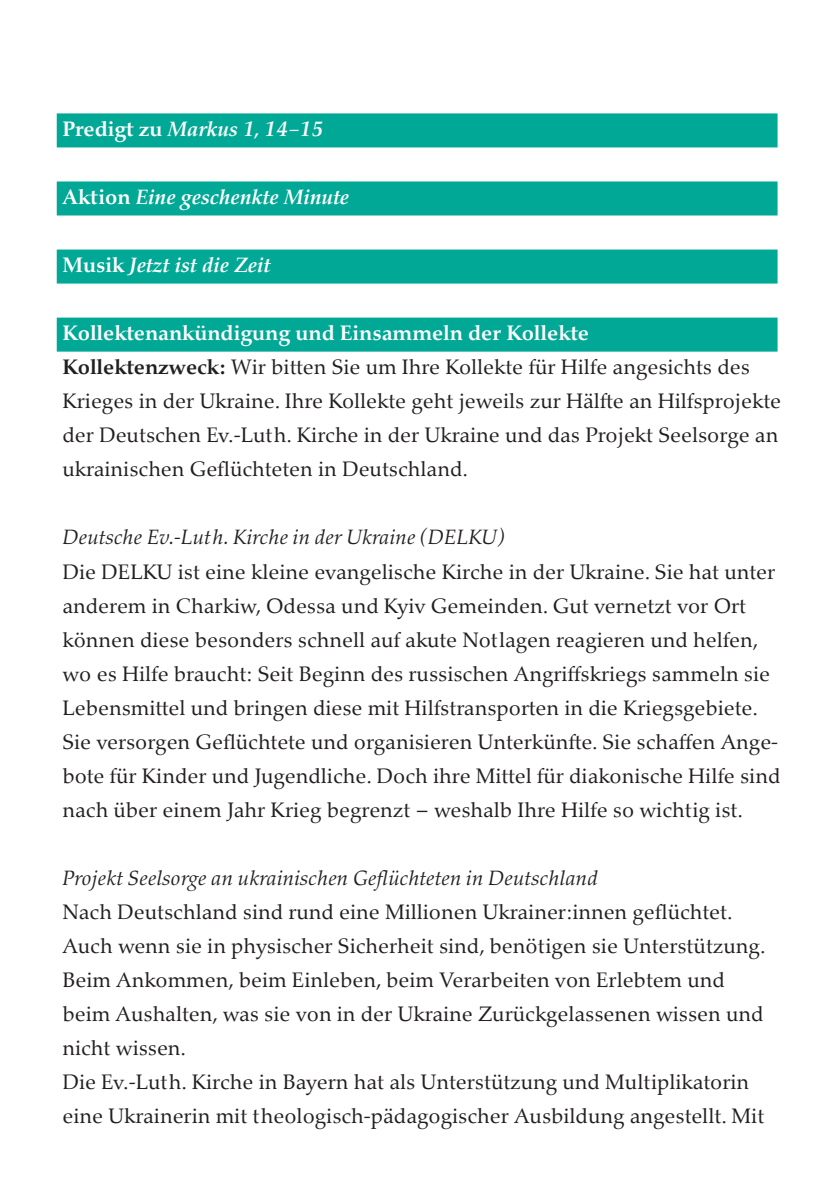
<style>
.page{position:relative;width:840px;height:1191px;background:#fff}
.page>*{position:absolute;margin:0;border:0;box-sizing:border-box;transform-origin:0 0}
.t1{font:21px/34px "Palatino Nova";color:#231f20}
.t2{font:italic 21px "Palatino Nova";color:#231f20}
.t3{font:italic 700 21px "Palatino Nova";color:#fff}
.s1{font-style:normal}
.s2{font-weight:700;color:#fff}
.s3{font-weight:700}
</style>
<div class="page">
<div style="left:57px;top:113px;width:720px;height:34px;background:#00a895"></div>
<div style="left:57px;top:181px;width:720px;height:34px;background:#00a895"></div>
<div style="left:57px;top:249px;width:720px;height:34px;background:#00a895"></div>
<div style="left:57px;top:317px;width:720px;height:34px;background:#00a895"></div>
<p class="t3" style="left:62px;top:116px;width:262px"><span class="s1">Predigt zu</span> Markus 1, 14–15</p>
<p class="t3" style="left:62px;top:185px;width:289px"><span class="s1">Aktion</span> Eine geschenkte Minute</p>
<p class="t3" style="left:62px;top:253px;width:210px"><span class="s1">Musik</span> Jetzt ist die Zeit</p>
<p class="t1" style="left:62px;top:317px;width:719px"><span class="s2">Kollektenankündigung und Einsammeln der Kollekte<br></span><span class="s3">Kollektenzweck:</span> Wir bitten Sie um Ihre Kollekte für Hilfe angesichts des Krieges in der Ukraine. Ihre Kollekte geht jeweils zur Hälfte an Hilfsprojekte der Deutschen Ev.-Luth. Kirche in der Ukraine und das Projekt Seelsorge an ukrainischen Geflüchteten in Deutschland.</p>
<p class="t2" style="left:62px;top:525px;width:443px">Deutsche Ev.-Luth. Kirche in der Ukraine (DELKU)</p>
<p class="t1" style="left:62px;top:555px;width:719px">Die DELKU ist eine kleine evangelische Kirche in der Ukraine. Sie hat unter anderem in Charkiw, Odessa und Kyiv Gemeinden. Gut vernetzt vor Ort können diese besonders schnell auf akute Notlagen reagieren und helfen, wo es Hilfe braucht: Seit Beginn des russischen Angriffskriegs sammeln sie Lebensmittel und bringen diese mit Hilfstransporten in die Kriegsgebiete.<br>Sie versorgen Geflüchtete und organisieren Unterkünfte. Sie schaffen Ange&shy;bote für Kinder und Jugendliche. Doch ihre Mittel für diakonische Hilfe sind nach über einem Jahr Krieg begrenzt – weshalb Ihre Hilfe so wichtig ist.</p>
<p class="t2" style="left:62px;top:865px;width:537px">Projekt Seelsorge an ukrainischen Geflüchteten in Deutschland</p>
<p class="t1" style="left:62px;top:895px;width:704px">Nach Deutschland sind rund eine Millionen Ukrainer:innen geflüchtet.<br>Auch wenn sie in physischer Sicherheit sind, benötigen sie Unterstützung.<br>Beim Ankommen, beim Einleben, beim Verarbeiten von Erlebtem und beim Aushalten, was sie von in der Ukraine Zurückgelassenen wissen und nicht wissen.<br>Die Ev.-Luth. Kirche in Bayern hat als Unterstützung und Multiplikatorin eine Ukrainerin mit theologisch-pädagogischer Ausbildung angestellt. Mit</p>
</div>
